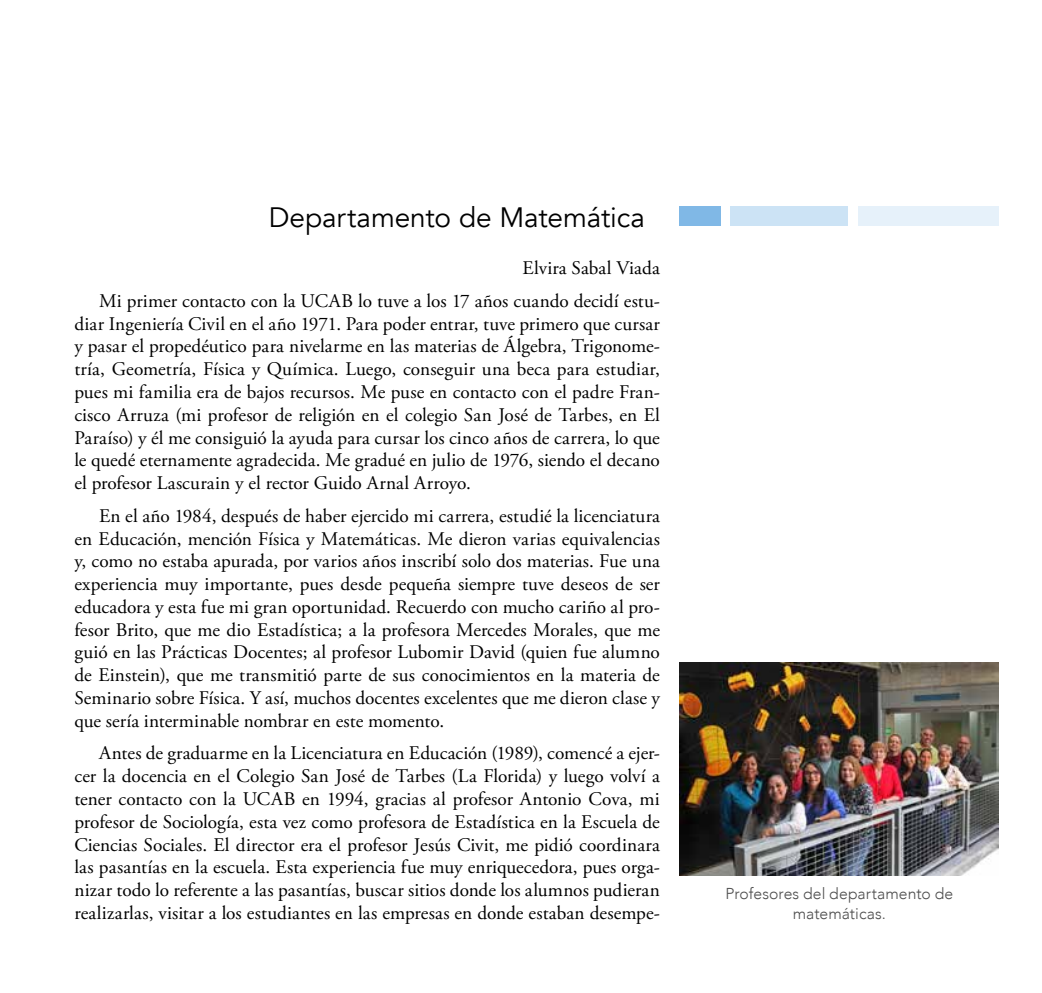
<style>
.page{position:relative;width:1042px;height:993px;background:#fff}
.page>*{position:absolute;margin:0;border:0;box-sizing:border-box;transform-origin:0 0}
.t1{font:28px "Avenir";letter-spacing:-.005em;color:#000}
.t2{font:19.25px/22.8px "Adobe Garamond Pro";letter-spacing:-.01em;color:#000;text-align:justify}
.t3{font:300 15.75px/19.2px "Avenir";letter-spacing:.005em;color:#4d4d4d;text-align:center}
</style>
<div class="page">
<div style="left:680px;top:206px;width:41px;height:20px;background:#80b8e6"></div>
<div style="left:730px;top:206px;width:117px;height:20px;background:#cce3f5"></div>
<div style="left:858px;top:206px;width:141px;height:20px;background:#e6f1fa"></div>
<img style="left:680px;top:662px;width:319px;height:213px">
<h1 class="t1" style="left:269px;top:200px;width:378px">Departamento de Matemática</h1>
<p class="t2" style="left:99px;top:252px;width:562px;line-height:32.7px;text-align:right">Elvira Sabal Viada<br>Mi primer contacto con la UCAB lo tuve a los 17 años cuando decidí estu-</p>
<p class="t2" style="left:74px;top:313px;width:587px">diar Ingeniería Civil en el año 1971. Para poder entrar, tuve primero que cursar y pasar el propedéutico para nivelarme en las materias de Álgebra, Trigonome&shy;tría, Geometría, Física y Química. Luego, conseguir una beca para estudiar, pues mi familia era de bajos recursos. Me puse en contacto con el padre Fran&shy;cisco Arruza (mi profesor de religión en el colegio San José de Tarbes, en El Paraíso) y él me consiguió la ayuda para cursar los cinco años de carrera, lo que le quedé eternamente agradecida. Me gradué en julio de 1976, siendo el decano el profesor Lascurain y el rector Guido Arnal Arroyo.</p>
<p class="t2" style="left:74px;top:505px;width:587px;text-indent:25px">En el año 1984, después de haber ejercido mi carrera, estudié la licenciatura en Educación, mención Física y Matemáticas. Me dieron varias equivalencias y, como no estaba apurada, por varios años inscribí solo dos materias. Fue una experiencia muy importante, pues desde pequeña siempre tuve deseos de ser educadora y esta fue mi gran oportunidad. Recuerdo con mucho cariño al pro&shy;fesor Brito, que me dio Estadística; a la profesora Mercedes Morales, que me guió en las Prácticas Docentes; al profesor Lubomir David (quien fue alumno de Einstein), que me transmitió parte de sus conocimientos en la materia de Seminario sobre Física. Y así, muchos docentes excelentes que me dieron clase y que sería interminable nombrar en este momento.</p>
<p class="t2" style="left:74px;top:742px;width:587px;text-indent:25px">Antes de graduarme en la Licenciatura en Educación (1989), comencé a ejer&shy;cer la docencia en el Colegio San José de Tarbes (La Florida) y luego volví a tener contacto con la UCAB en 1994, gracias al profesor Antonio Cova, mi profesor de Sociología, esta vez como profesora de Estadística en la Escuela de Ciencias Sociales. El director era el profesor Jesús Civit, me pidió coordinara las pasantías en la escuela. Esta experiencia fue muy enriquecedora, pues orga&shy;nizar todo lo referente a las pasantías, buscar sitios donde los alumnos pudieran realizarlas, visitar a los estudiantes en las empresas en donde estaban desempe-</p>
<p class="t3" style="left:725px;top:883px;width:229px">Profesores del departamento de matemáticas.</p>
</div>
